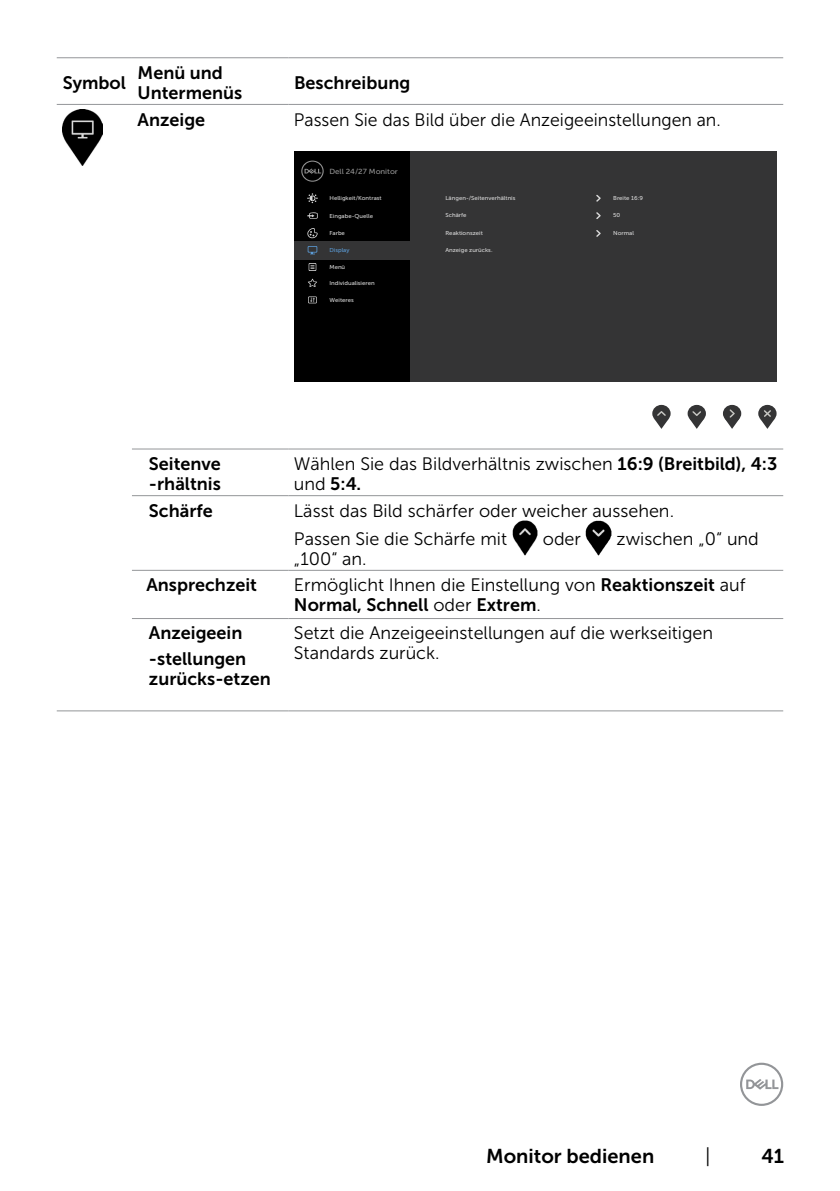
<style>
.page{position:relative;width:840px;height:1191px;background:#fff}
.page>*{position:absolute;margin:0;border:0;box-sizing:border-box;transform-origin:0 0}
.t1{font:20px "Museo Sans For Dell 700";color:#000}
.t2{font:20px "Museo Sans For Dell 300";color:#000}
.t3{font:18px/28px "Museo Sans For Dell 300";color:#000}
.t4{font:18px/20px "Museo Sans For Dell 700";color:#000}
.t5{font:7.4px "Museo Sans For Dell 500";color:#939393;scale:1.06 1}
.t6{font:5.6px "Museo Sans For Dell 500";color:#d9d9d9;scale:1.06 1}
.t7{font:5.6px "Museo Sans For Dell 500";color:#5b9bd5;scale:1.06 1}
.s1{font-family:"Museo Sans For Dell 700"}
.s2{font-family:"Museo Sans For Dell 300"}
</style>
<div class="page">
<svg style="left:740px;top:1062px;width:42px;height:44px"></svg>
<hr style="left:57px;top:104px;width:75px;height:1px;background:#939598">
<hr style="left:132px;top:104px;width:156px;height:1px;background:#939598">
<hr style="left:288px;top:104px;width:494px;height:1px;background:#939598">
<hr style="left:57px;top:57px;width:75px;height:1px;background:#939598">
<hr style="left:132px;top:57px;width:156px;height:1px;background:#939598">
<hr style="left:288px;top:57px;width:494px;height:1px;background:#939598">
<hr style="left:132px;top:449px;width:156px;height:1px;background:#939598">
<hr style="left:288px;top:449px;width:494px;height:1px;background:#939598">
<hr style="left:132px;top:495px;width:156px;height:1px;background:#939598">
<hr style="left:288px;top:495px;width:494px;height:1px;background:#939598">
<hr style="left:132px;top:570px;width:156px;height:1px;background:#939598">
<hr style="left:288px;top:570px;width:494px;height:1px;background:#939598">
<hr style="left:132px;top:618px;width:156px;height:1px;background:#939598">
<hr style="left:288px;top:618px;width:494px;height:1px;background:#939598">
<hr style="left:57px;top:710px;width:75px;height:1px;background:#939598">
<hr style="left:132px;top:710px;width:156px;height:1px;background:#939598">
<hr style="left:288px;top:710px;width:494px;height:1px;background:#939598">
<img style="left:62px;top:109px;width:41px;height:56px">
<div style="left:294px;top:151px;width:482px;height:231px;background:#343435"></div>
<div style="left:294px;top:151px;width:115px;height:231px;background:#000"></div>
<div style="left:294px;top:241px;width:117px;height:18px;background:#343435"></div>
<svg style="left:301px;top:161px;width:22px;height:21px"></svg>
<svg style="left:307px;top:212px;width:10px;height:7px"></svg>
<svg style="left:307px;top:228px;width:11px;height:10px"></svg>
<svg style="left:308px;top:278px;width:9px;height:9px"></svg>
<svg style="left:307px;top:246px;width:10px;height:7px"></svg>
<div style="left:308px;top:247px;width:8px;height:5px;background:#343435"></div>
<svg style="left:310px;top:252px;width:5px;height:3px"></svg>
<svg style="left:308px;top:263px;width:8px;height:8px"></svg>
<svg style="left:309px;top:264px;width:6px;height:6px"></svg>
<svg style="left:310px;top:297px;width:5px;height:5px"></svg>
<svg style="left:307px;top:193px;width:10px;height:10px"></svg>
<div style="left:652px;top:405px;width:18px;height:17px;background:#343435;border-radius:50%"></div>
<svg style="left:654px;top:411px;width:14px;height:18px"></svg>
<div style="left:687px;top:405px;width:18px;height:17px;background:#343435;border-radius:50%"></div>
<svg style="left:689px;top:411px;width:14px;height:18px"></svg>
<svg style="left:722px;top:405px;width:18px;height:17px"></svg>
<svg style="left:724px;top:409px;width:15px;height:20px"></svg>
<svg style="left:757px;top:405px;width:19px;height:17px"></svg>
<svg style="left:759px;top:410px;width:15px;height:19px"></svg>
<svg style="left:596px;top:212px;width:4px;height:7px"></svg>
<svg style="left:596px;top:230px;width:4px;height:7px"></svg>
<svg style="left:596px;top:195px;width:4px;height:7px"></svg>
<img style="left:512px;top:521px;width:25px;height:35px">
<img style="left:585px;top:520px;width:26px;height:35px">
<p class="t4" style="left:63px;top:72px;width:65px">Symbol</p>
<p class="t4" style="left:137px;top:62px;width:106px">Menü und<br>Untermenüs</p>
<p class="t4" style="left:294px;top:72px;width:118px">Beschreibung</p>
<p class="t4" style="left:137px;top:110px;width:69px">Anzeige</p>
<p class="t3" style="left:294px;top:106px;width:428px">Passen Sie das Bild über die Anzeigeeinstellungen an.</p>
<p class="t5" style="left:329px;top:167px;width:66px">Dell 24/27 Monitor</p>
<p class="t6" style="left:329px;top:212px;width:43px">Eingabe-Quelle</p>
<p class="t6" style="left:329px;top:230px;width:16px">Farbe</p>
<p class="t6" style="left:329px;top:195px;width:51px">Helligkeit/Kontrast</p>
<p class="t6" style="left:445px;top:195px;width:68px">Längen-/Seitenverhältnis</p>
<p class="t6" style="left:613px;top:195px;width:30px">Breite 16:9</p>
<p class="t6" style="left:613px;top:212px;width:8px">50</p>
<p class="t6" style="left:613px;top:230px;width:21px">Normal</p>
<p class="t6" style="left:445px;top:212px;width:21px">Schärfe</p>
<p class="t6" style="left:445px;top:247px;width:46px">Anzeige zurücks.</p>
<p class="t6" style="left:445px;top:230px;width:37px">Reaktionszeit</p>
<p class="t7" style="left:329px;top:247px;width:20px">Display</p>
<p class="t6" style="left:329px;top:264px;width:16px">Menü</p>
<p class="t6" style="left:329px;top:297px;width:24px">Weiteres</p>
<p class="t6" style="left:329px;top:280px;width:44px">Individualisieren</p>
<p class="t4" style="left:149px;top:454px;width:73px">Seitenve -rhältnis</p>
<p class="t3" style="left:294px;top:450px;width:484px">Wählen Sie das Bildverhältnis zwischen <span class="s1">16:9 (Breitbild), 4:3</span></p>
<p class="t4" style="left:294px;top:474px;width:69px"><span class="s2">und</span> 5:4.</p>
<p class="t4" style="left:149px;top:500px;width:65px">Schärfe</p>
<p class="t3" style="left:294px;top:496px;width:381px">Lässt das Bild schärfer oder weicher aussehen.<br>Passen Sie die Schärfe mit</p>
<p class="t3" style="left:542px;top:524px;width:40px">oder</p>
<p class="t3" style="left:616px;top:524px;width:144px">zwischen „0“ und</p>
<p class="t3" style="left:294px;top:544px;width:74px">„100“ an.</p>
<p class="t4" style="left:146px;top:575px;width:112px">Ansprechzeit</p>
<p class="t3" style="left:294px;top:571px;width:453px">Ermöglicht Ihnen die Einstellung von <span class="s1">Reaktionszeit</span> auf</p>
<p class="t4" style="left:294px;top:595px;width:248px">Normal, Schnell <span class="s2">oder</span> Extrem<span class="s2">.</span></p>
<p class="t4" style="left:149px;top:620px;width:99px;line-height:25.6px">Anzeigeein -stellungen</p>
<p class="t4" style="left:149px;top:669px;width:123px">zurücks-etzen</p>
<p class="t3" style="left:294px;top:623px;width:420px;line-height:20px">Setzt die Anzeigeeinstellungen auf die werkseitigen<br>Standards zurück.</p>
<p class="t1" style="left:486px;top:1144px;width:169px">Monitor bedienen</p>
<p class="t2" style="left:704px;top:1145px;width:7px">|</p>
<p class="t1" style="left:761px;top:1144px;width:24px">41</p>
</div>
